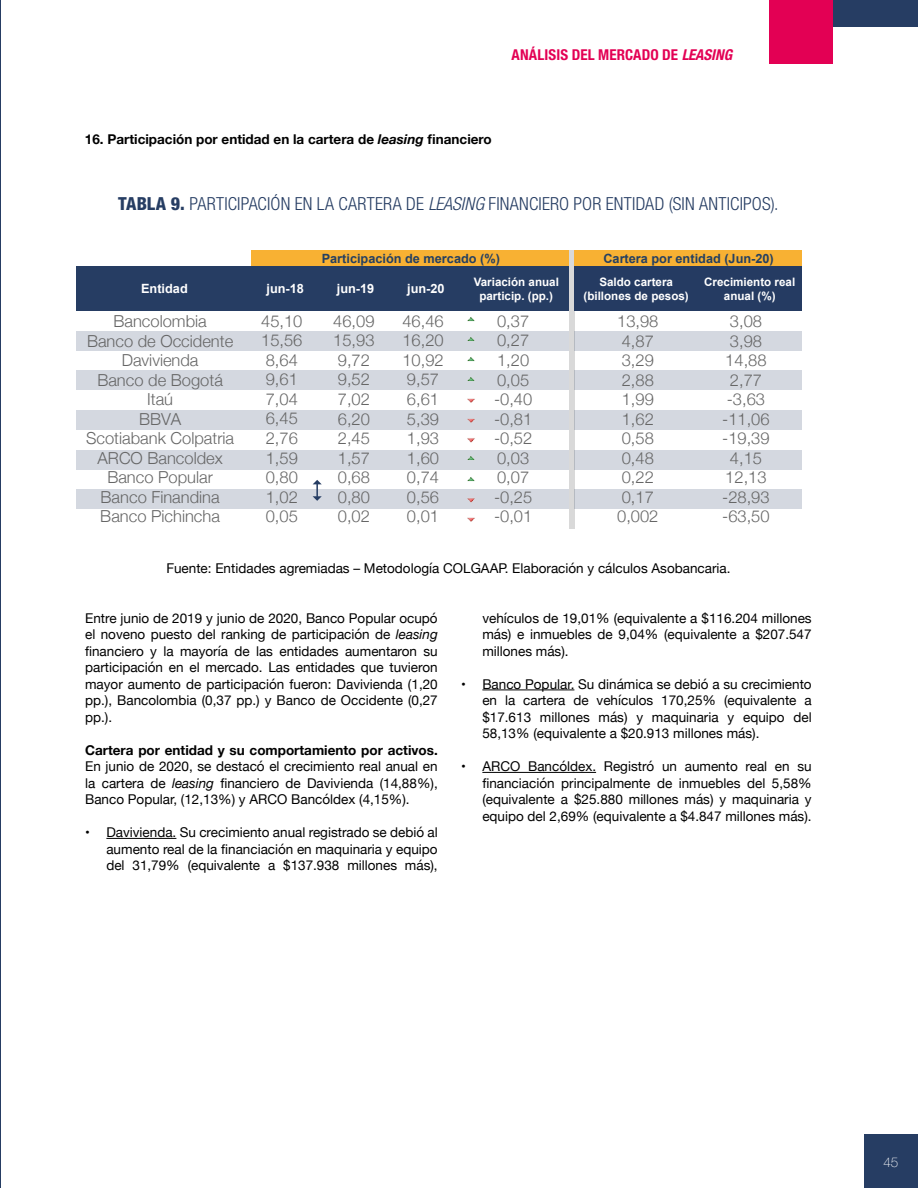
<style>
.page{position:relative;width:918px;height:1188px;background:#fff}
.page>*{position:absolute;margin:0;border:0;box-sizing:border-box;transform-origin:0 0}
.t1{font:300 condensed 18px "Helvetica Neue LT Std";letter-spacing:.01em;color:#263d63}
.t2{font:300 16.5px/19.5px "Helvetica Neue";color:#666}
.t3{font:700 condensed 15px "Helvetica Neue LT Std";letter-spacing:.005em;color:#e30054}
.t4{font:13.5px/16.5px "Helvetica Neue";color:#000;text-align:justify}
.t5{font:700 13.5px "Helvetica Neue";color:#000}
.t6{font:100 13.5px "Helvetica Neue";color:#fff}
.t7{font:700 12.75px "Arial";color:#254061}
.t8{font:700 12.75px "Arial";color:#fff}
.t9{font:700 11.55px/13.8px "Arial";color:#fff;text-align:center}
.s1{font-style:italic}
.s2{font-weight:800}
</style>
<div class="page">
<div style="left:864px;top:1134px;width:54px;height:54px;background:#263d63"></div>
<div style="left:769px;top:0;width:64px;height:64px;background:#e30054"></div>
<div style="left:833px;top:0;width:85px;height:27px;background:#263d63"></div>
<hr style="left:0;top:0;width:1px;height:1188px;background:#263d63">
<hr style="left:106px;top:838px;width:70px;height:1px;background:#000">
<hr style="left:482px;top:690px;width:92px;height:1px;background:#000">
<hr style="left:482px;top:772px;width:114px;height:1px;background:#000">
<div style="left:252px;top:251px;width:317px;height:16px;background:#f8b133"></div>
<div style="left:569px;top:251px;width:6px;height:16px;background:#d9d9d9"></div>
<div style="left:575px;top:251px;width:227px;height:16px;background:#f8b133"></div>
<div style="left:76px;top:267px;width:493px;height:44px;background:#263d63"></div>
<div style="left:569px;top:267px;width:6px;height:44px;background:#d9d9d9"></div>
<div style="left:575px;top:267px;width:227px;height:44px;background:#253b62"></div>
<div style="left:569px;top:311px;width:6px;height:20px;background:#d9d9d9"></div>
<svg style="left:467px;top:317px;width:8px;height:5px"></svg>
<div style="left:76px;top:331px;width:493px;height:20px;background:#d4d8e0"></div>
<div style="left:569px;top:331px;width:6px;height:20px;background:#d9d9d9"></div>
<div style="left:575px;top:331px;width:227px;height:20px;background:#d4d8e0"></div>
<svg style="left:467px;top:337px;width:8px;height:4px"></svg>
<div style="left:569px;top:351px;width:6px;height:19px;background:#d9d9d9"></div>
<svg style="left:467px;top:357px;width:8px;height:5px"></svg>
<div style="left:76px;top:370px;width:493px;height:20px;background:#d4d8e0"></div>
<div style="left:569px;top:370px;width:6px;height:20px;background:#d9d9d9"></div>
<div style="left:575px;top:370px;width:227px;height:20px;background:#d4d8e0"></div>
<svg style="left:467px;top:377px;width:8px;height:4px"></svg>
<div style="left:569px;top:390px;width:6px;height:20px;background:#d9d9d9"></div>
<svg style="left:467px;top:398px;width:8px;height:5px"></svg>
<div style="left:76px;top:410px;width:493px;height:20px;background:#d4d8e0"></div>
<div style="left:569px;top:410px;width:6px;height:20px;background:#d9d9d9"></div>
<div style="left:575px;top:410px;width:227px;height:20px;background:#d4d8e0"></div>
<svg style="left:467px;top:418px;width:8px;height:5px"></svg>
<div style="left:569px;top:430px;width:6px;height:20px;background:#d9d9d9"></div>
<svg style="left:467px;top:438px;width:8px;height:5px"></svg>
<div style="left:76px;top:450px;width:493px;height:20px;background:#d4d8e0"></div>
<div style="left:569px;top:450px;width:6px;height:20px;background:#d9d9d9"></div>
<div style="left:575px;top:450px;width:227px;height:20px;background:#d4d8e0"></div>
<svg style="left:467px;top:456px;width:8px;height:4px"></svg>
<svg style="left:467px;top:477px;width:8px;height:5px"></svg>
<div style="left:569px;top:470px;width:6px;height:19px;background:#d9d9d9"></div>
<div style="left:76px;top:489px;width:493px;height:20px;background:#d4d8e0"></div>
<div style="left:569px;top:489px;width:6px;height:20px;background:#d9d9d9"></div>
<div style="left:575px;top:489px;width:227px;height:20px;background:#d4d8e0"></div>
<svg style="left:467px;top:498px;width:8px;height:5px"></svg>
<div style="left:569px;top:509px;width:6px;height:20px;background:#d9d9d9"></div>
<svg style="left:467px;top:517px;width:8px;height:5px"></svg>
<svg style="left:313px;top:480px;width:9px;height:21px"></svg>
<p class="t3" style="left:511px;top:46px;width:222px">ANÁLISIS DEL MERCADO DE <span class="s1">LEASING</span></p>
<p class="t5" style="left:85px;top:129px;width:408px">16. Participación por entidad en la cartera de <span class="s1">leasing</span> financiero</p>
<h1 class="t1" style="left:118px;top:193px;width:662px"><span class="s2">TABLA 9.</span> PARTICIPACIÓN EN LA CARTERA DE <span class="s1">LEASING</span> FINANCIERO POR ENTIDAD (SIN ANTICIPOS).</h1>
<p class="t8" style="left:141px;top:280px;width:48px">Entidad</p>
<p class="t2" style="left:86px;top:310px;width:150px;text-align:center">Bancolombia<br>Banco de Occidente<br>Davivienda<br>Banco de Bogotá<br>Itaú<br>BBVA<br>Scotiabank Colpatria<br>ARCO Bancoldex<br>Banco Popular<br>Banco Finandina<br>Banco Pichincha</p>
<p class="t7" style="left:322px;top:250px;width:180px">Participación de mercado (%)</p>
<p class="t7" style="left:603px;top:250px;width:172px">Cartera por entidad (Jun-20)</p>
<p class="t8" style="left:266px;top:280px;width:39px">jun-18</p>
<p class="t8" style="left:337px;top:280px;width:39px">jun-19</p>
<p class="t8" style="left:407px;top:280px;width:39px">jun-20</p>
<p class="t9" style="left:474px;top:275px;width:87px">Variación anual particip. (pp.)</p>
<p class="t9" style="left:584px;top:275px;width:107px">Saldo cartera (billones de pesos)</p>
<p class="t9" style="left:704px;top:275px;width:93px">Crecimiento real anual (%)</p>
<p class="t2" style="left:261px;top:310px;width:43px">45,10<br>15,56<br>8,64<br>9,61<br>7,04<br>6,45<br>2,76<br>1,59<br>0,80<br>1,02<br>0,05</p>
<p class="t2" style="left:333px;top:310px;width:43px">46,09<br>15,93<br>9,72<br>9,52<br>7,02<br>6,20<br>2,45<br>1,57<br>0,68<br>0,80<br>0,02</p>
<p class="t2" style="left:402px;top:310px;width:43px">46,46<br>16,20<br>10,92<br>9,57<br>6,61<br>5,39<br>1,93<br>1,60<br>0,74<br>0,56<br>0,01</p>
<p class="t2" style="left:494px;top:310px;width:40px">0,37<br>0,27<br>1,20<br>0,05 -0,40 -0,81 -0,52<br>0,03<br>0,07 -0,25 -0,01</p>
<p class="t2" style="left:617px;top:310px;width:43px">13,98<br>4,87<br>3,29<br>2,88<br>1,99<br>1,62<br>0,58<br>0,48<br>0,22<br>0,17<br>0,002</p>
<p class="t2" style="left:722px;top:310px;width:49px;text-align:center">3,08<br>3,98<br>14,88<br>2,77 -3,63 -11,06 -19,39<br>4,15<br>12,13 -28,93 -63,50</p>
<p class="t4" style="left:166px;top:561px;width:566px">Fuente: Entidades agremiadas – Metodología COLGAAP. Elaboración y cálculos Asobancaria.</p>
<p class="t4" style="left:85px;top:610px;width:354px">Entre junio de 2019 y junio de 2020, Banco Popular ocupó el noveno puesto del ranking de participación de <span class="s1">leasing </span>financiero y la mayoría de las entidades aumentaron su participación en el mercado. Las entidades que tuvieron mayor aumento de participación fueron: Davivienda (1,20 pp.), Bancolombia (0,37 pp.) y Banco de Occidente (0,27 pp.).</p>
<p class="t5" style="left:85px;top:739px;width:354px">Cartera por entidad y su comportamiento por activos.</p>
<p class="t4" style="left:85px;top:759px;width:354px">En junio de 2020, se destacó el crecimiento real anual en la cartera de <span class="s1">leasing</span> financiero de Davivienda (14,88%), Banco Popular, (12,13%) y ARCO Bancóldex (4,15%).</p>
<p class="t4" style="left:106px;top:825px;width:333px;text-indent:-21px">• Davivienda. Su crecimiento anual registrado se debió al aumento real de la financiación en maquinaria y equipo del 31,79% (equivalente a $137.938 millones más),</p>
<p class="t4" style="left:482px;top:610px;width:331px">vehículos de 19,01% (equivalente a $116.204 millones más) e inmuebles de 9,04% (equivalente a $207.547 millones más).</p>
<p class="t4" style="left:482px;top:676px;width:331px;text-indent:-21px">• Banco Popular. Su dinámica se debió a su crecimiento en la cartera de vehículos 170,25% (equivalente a $17.613 millones más) y maquinaria y equipo del 58,13% (equivalente a $20.913 millones más).</p>
<p class="t4" style="left:482px;top:759px;width:331px;text-indent:-21px">• ARCO Bancóldex. Registró un aumento real en su financiación principalmente de inmuebles del 5,58% (equivalente a $25.880 millones más) y maquinaria y equipo del 2,69% (equivalente a $4.847 millones más).</p>
<p class="t6" style="left:883px;top:1152px;width:17px">45</p>
</div>
